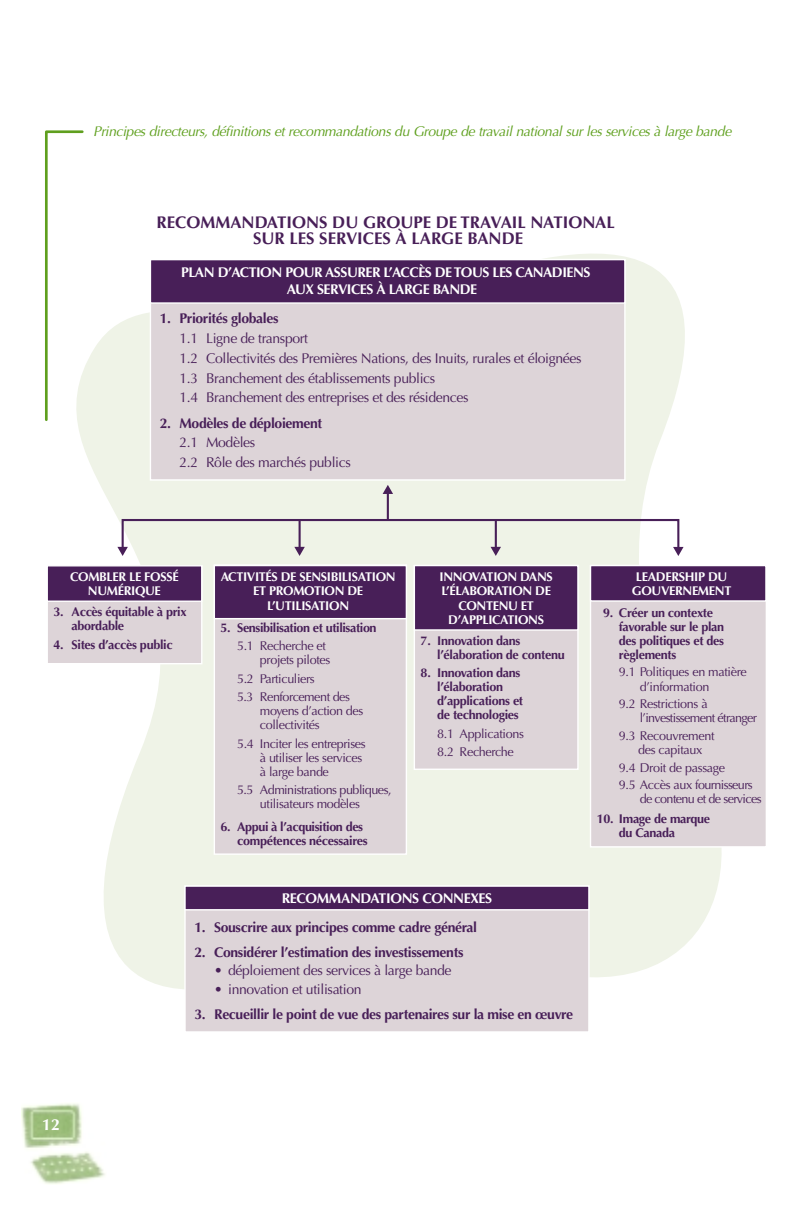
<style>
.page{position:relative;width:792px;height:1224px;background:#fff}
.page>*{position:absolute;margin:0;border:0;box-sizing:border-box;transform-origin:0 0}
.t1{font:700 17px/15.4px "Optima";color:#481f58;text-align:center}
.t2{font:700 16px "Optima";color:#fff}
.t3{font:14px/19.8px "Optima";letter-spacing:-.025em;color:#481f58}
.t4{font:700 14px "Optima";letter-spacing:-.025em;color:#481f58}
.t5{font:italic 14px "Optima";letter-spacing:-.03em;color:#5fa01e}
.t6{font:700 14px "Optima";letter-spacing:-.035em;color:#fff}
.t7{font:12.6px/14px "Optima";letter-spacing:-.03em;color:#481f58}
.t8{font:700 12.6px/14px "Optima";letter-spacing:-.025em;color:#481f58}
.t9{font:700 12.6px/14px "Optima";letter-spacing:-.025em;color:#fff;text-align:center}
.t10{font:12.6px/14px "Optima";letter-spacing:-.05em;color:#481f58}
</style>
<div class="page">
<svg style="left:77px;top:253px;width:645px;height:736px;fill:#eff3e7"></svg>
<div style="left:47px;top:565px;width:155px;height:99px;background:#ddd4d8;border:1px solid #fff"></div>
<div style="left:590px;top:565px;width:177px;height:283px;background:#ddd4d8;border:1px solid #fff"></div>
<div style="left:184px;top:885px;width:406px;height:148px;background:#ddd4d8;border:1px solid #fff"></div>
<div style="left:414px;top:565px;width:165px;height:205px;background:#ddd4d8;border:1px solid #fff"></div>
<div style="left:150px;top:259px;width:476px;height:222px;background:#ddd4d8;border:1px solid #fff"></div>
<div style="left:214px;top:564px;width:193px;height:291px;background:#ddd4d8;border:1px solid #fff"></div>
<div style="left:184px;top:885px;width:406px;height:26px;background:#481f58;border:1px solid #fff"></div>
<hr style="left:387px;top:492px;width:2px;height:28px;background:#481f58">
<svg style="left:383px;top:485px;width:10px;height:9px"></svg>
<hr style="left:495px;top:520px;width:2px;height:28px;background:#481f58">
<svg style="left:491px;top:550px;width:10px;height:6px"></svg>
<hr style="left:299px;top:520px;width:2px;height:28px;background:#481f58">
<svg style="left:294px;top:550px;width:11px;height:6px"></svg>
<div style="left:414px;top:565px;width:165px;height:66px;background:#481f58;border:1px solid #fff"></div>
<div style="left:47px;top:565px;width:155px;height:37px;background:#481f58;border:1px solid #fff"></div>
<div style="left:214px;top:565px;width:193px;height:54px;background:#481f58;border:1px solid #fff"></div>
<div style="left:590px;top:565px;width:177px;height:37px;background:#481f58;border:1px solid #fff"></div>
<div style="left:122px;top:519px;width:557px;height:31px;border:2px solid #481f58"></div>
<svg style="left:673px;top:547px;width:11px;height:9px"></svg>
<svg style="left:117px;top:547px;width:11px;height:9px"></svg>
<div style="left:150px;top:259px;width:476px;height:45px;background:#481f58;border:1px solid #fff"></div>
<img style="left:21px;top:1103px;width:84px;height:81px">
<svg style="left:45px;top:130px;width:40px;height:292px"></svg>
<p class="t5" style="left:93px;top:126px;width:640px">Principes directeurs, définitions et recommandations du Groupe de travail national sur les services à large bande</p>
<h1 class="t1" style="left:157px;top:216px;width:460px">RECOMMANDATIONS DU GROUPE DE TRAVAIL NATIONAL<br>SUR LES SERVICES À LARGE BANDE</h1>
<p class="t6" style="left:181px;top:266px;width:411px">PLAN D’ACTION POUR ASSURER L’ACCÈS DE TOUS LES CANADIENS</p>
<p class="t4" style="left:160px;top:313px;width:120px">1. Priorités globales</p>
<p class="t3" style="left:179px;top:330px;width:404px">1.1 Ligne de transport<br>1.2 Collectivités des Premières Nations, des Inuits, rurales et éloignées 1.3 Branchement des établissements publics<br>1.4 Branchement des entreprises et des résidences</p>
<p class="t4" style="left:160px;top:417px;width:164px">2. Modèles de déploiement</p>
<p class="t3" style="left:179px;top:434px;width:173px">2.1 Modèles<br>2.2 Rôle des marchés publics</p>
<p class="t6" style="left:287px;top:284px;width:192px">AUX SERVICES À LARGE BANDE</p>
<p class="t9" style="left:70px;top:571px;width:110px">COMBLER LE FOSSÉ<br>NUMÉRIQUE</p>
<p class="t8" style="left:72px;top:606px;width:117px;text-indent:-18px">3. Accès équitable à prix abordable</p>
<p class="t8" style="left:53px;top:639px;width:121px">4. Sites d’accès public</p>
<p class="t9" style="left:221px;top:571px;width:177px">ACTIVITÉS DE SENSIBILISATION<br>ET PROMOTION DE<br>L’UTILISATION</p>
<p class="t8" style="left:221px;top:622px;width:158px">5. Sensibilisation et utilisation</p>
<p class="t7" style="left:260px;top:640px;width:72px;text-indent:-23px">5.1 Recherche et projets pilotes</p>
<p class="t7" style="left:237px;top:671px;width:114px;line-height:18.4px">5.2 Particuliers<br>5.3 Renforcement des</p>
<p class="t7" style="left:260px;top:705px;width:105px">moyens d’action des collectivités</p>
<p class="t7" style="left:260px;top:738px;width:107px;text-indent:-23px">5.4 Inciter les entreprises à utiliser les services à large bande</p>
<p class="t7" style="left:260px;top:784px;width:133px;text-indent:-23px">5.5 Administrations publiques, utilisateurs modèles</p>
<p class="t8" style="left:237px;top:821px;width:132px;text-indent:-16px">6. Appui à l’acquisition des compétences nécessaires</p>
<p class="t9" style="left:440px;top:571px;width:115px">INNOVATION DANS<br>L’ÉLABORATION DE<br>CONTENU ET<br>D’APPLICATIONS</p>
<p class="t8" style="left:437px;top:635px;width:129px;text-indent:-17px">7. Innovation dans l’élaboration de contenu</p>
<p class="t8" style="left:437px;top:667px;width:87px;text-indent:-17px">8. Innovation dans l’élaboration d’applications et de technologies</p>
<p class="t7" style="left:437px;top:725px;width:88px;line-height:18.4px">8.1 Applications<br>8.2 Recherche</p>
<p class="t6" style="left:282px;top:893px;width:212px">RECOMMANDATIONS CONNEXES</p>
<p class="t4" style="left:195px;top:921px;width:284px">1. Souscrire aux principes comme cadre général</p>
<p class="t4" style="left:195px;top:946px;width:270px">2. Considérer l’estimation des investissements</p>
<p class="t3" style="left:214px;top:962px;width:239px">• déploiement des services à large bande</p>
<p class="t3" style="left:214px;top:980px;width:149px">• innovation et utilisation</p>
<p class="t4" style="left:195px;top:1008px;width:380px">3. Recueillir le point de vue des partenaires sur la mise en œuvre</p>
<p class="t9" style="left:632px;top:571px;width:101px">LEADERSHIP DU<br>GOUVERNEMENT</p>
<p class="t8" style="left:619px;top:607px;width:107px;text-indent:-16px">9. Créer un contexte favorable sur le plan des politiques et des règlements</p>
<p class="t7" style="left:640px;top:666px;width:109px;text-indent:-21px">9.1 Politiques en matière d’information</p>
<p class="t10" style="left:640px;top:698px;width:119px;text-indent:-21px">9.2 Restrictions à l’investissement étranger</p>
<p class="t7" style="left:619px;top:730px;width:97px;text-align:center">9.3 Recouvrement des capitaux</p>
<p class="t7" style="left:619px;top:760px;width:135px;line-height:17.6px">9.4 Droit de passage<br>9.5 Accès aux fournisseurs</p>
<p class="t10" style="left:640px;top:793px;width:124px">de contenu et de services</p>
<p class="t8" style="left:619px;top:813px;width:93px;text-indent:-22px">10. Image de marque du Canada</p>
<p class="t2" style="left:42px;top:1118px;width:19px">12</p>
</div>
